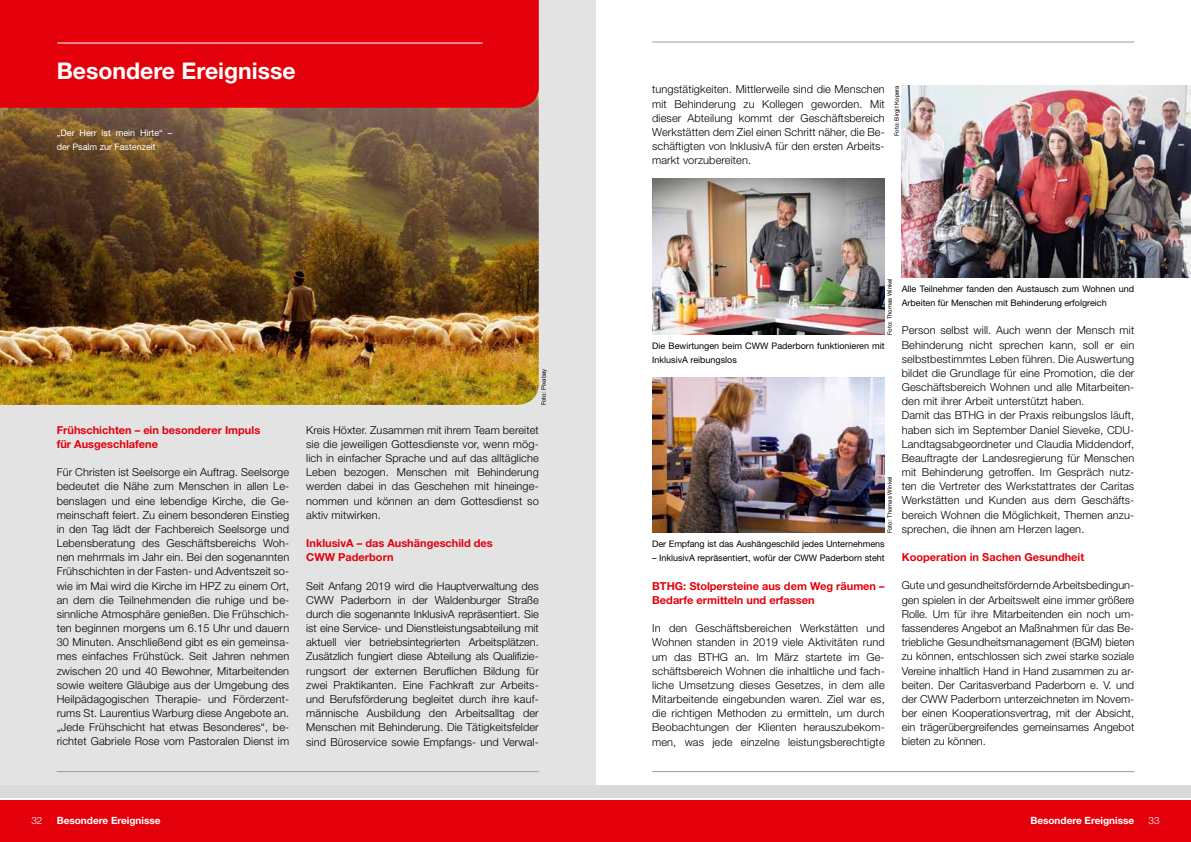
<style>
.page{position:relative;width:1191px;height:842px;background:#fff}
.page>*{position:absolute;margin:0;border:0;box-sizing:border-box;transform-origin:0 0}
.t1{font:700 23px "Helvetica Neue LT Std";color:#fff}
.t2{font:300 11px/14.2px "Helvetica Neue LT Std";letter-spacing:.01em;color:#000;text-align:justify}
.t3{font:700 11px/14.2px "Helvetica Neue LT Std";color:#e3000b}
.t4{font:700 10px "Helvetica Neue LT Std";color:#fff}
.t5{font:300 10px "Helvetica Neue LT Std";color:#fff}
.t6{font:9px/14.2px "Helvetica Neue LT Std";color:#000}
.t7{font:9px/14.2px "Helvetica Neue LT Std";color:#fff}
.t8{font:6px "Helvetica Neue LT Std";color:#000}
</style>
<div class="page">
<div style="left:0;top:0;width:595px;height:792px;background:#e3e3e3"></div>
<img style="left:652px;top:179px;width:232px;height:155px">
<div style="left:0;top:799px;width:595px;height:43px;background:#e3000b"></div>
<div style="left:595px;top:799px;width:596px;height:43px;background:#e3000b"></div>
<div style="left:0;top:785px;width:595px;height:15px;background:#d9dada"></div>
<div style="left:595px;top:785px;width:596px;height:15px;background:#d9dada"></div>
<img style="left:0;top:108px;width:539px;height:297px">
<img style="left:652px;top:377px;width:232px;height:156px">
<div style="left:0;top:0;width:539px;height:108px;background:#e3000b"></div>
<hr style="left:652px;top:771px;width:482px;height:1px;background:#9c9c9d">
<hr style="left:652px;top:42px;width:482px;height:1px;background:#9c9c9d">
<hr style="left:57px;top:771px;width:482px;height:1px;background:#9c9c9d">
<hr style="left:0;top:798px;width:1191px;height:2px;background:#fff">
<img style="left:901px;top:85px;width:290px;height:193px">
<hr style="left:57px;top:43px;width:425px;height:1px;background:#fff">
<h1 class="t1" style="left:57px;top:57px;width:240px">Besondere Ereignisse</h1>
<p class="t7" style="left:57px;top:126px;width:117px">„Der Herr ist mein Hirte“ – der Psalm zur Fastenzeit</p>
<p class="t3" style="left:57px;top:422px;width:205px">Frühschichten – ein besonderer Impuls für Ausgeschlafene</p>
<p class="t2" style="left:57px;top:465px;width:234px">Für Christen ist Seelsorge ein Auftrag. Seelsorge bedeutet die Nähe zum Menschen in allen Le&shy;benslagen und eine lebendige Kirche, die Ge&shy;meinschaft feiert. Zu einem besonderen Einstieg in den Tag lädt der Fachbereich Seelsorge und Lebensberatung des Geschäftsbereichs Woh&shy;nen mehrmals im Jahr ein. Bei den sogenannten Frühschichten in der Fasten- und Adventszeit so&shy;wie im Mai wird die Kirche im HPZ zu einem Ort, an dem die Teilnehmenden die ruhige und be&shy;sinnliche Atmosphäre genießen. Die Frühschich&shy;ten beginnen morgens um 6.15 Uhr und dauern 30 Minuten. Anschließend gibt es ein gemeinsa&shy;mes einfaches Frühstück. Seit Jahren nehmen zwischen 20 und 40 Bewohner, Mitarbeitenden sowie weitere Gläubige aus der Umgebung des Heilpädagogischen Therapie- und Förderzent&shy;rums St. Laurentius Warburg diese Angebote an. „Jede Frühschicht hat etwas Besonderes“, be&shy;richtet Gabriele Rose vom Pastoralen Dienst im</p>
<p class="t8" style="left:540px;top:405px;width:38px;rotate:-90deg">Foto: Pixabay</p>
<p class="t2" style="left:306px;top:422px;width:234px">Kreis Höxter. Zusammen mit ihrem Team bereitet sie die jeweiligen Gottesdienste vor, wenn mög&shy;lich in einfacher Sprache und auf das alltägliche Leben bezogen. Menschen mit Behinderung werden dabei in das Geschehen mit hineinge&shy;nommen und können an dem Gottesdienst so aktiv mitwirken.</p>
<p class="t3" style="left:306px;top:536px;width:188px">InklusivA – das Aushängeschild des<br>CWW Paderborn</p>
<p class="t2" style="left:306px;top:578px;width:234px">Seit Anfang 2019 wird die Hauptverwaltung des CWW Paderborn in der Waldenburger Straße durch die sogenannte InklusivA repräsentiert. Sie ist eine Service- und Dienstleistungsabteilung mit aktuell vier betriebsintegrierten Arbeitsplätzen.<br>Zusätzlich fungiert diese Abteilung als Qualifizie&shy;rungsort der externen Beruflichen Bildung für zwei Praktikanten. Eine Fachkraft zur Arbeits&shy;und Berufsförderung begleitet durch ihre kauf&shy;männische Ausbildung den Arbeitsalltag der Menschen mit Behinderung. Die Tätigkeitsfelder sind Büroservice sowie Empfangs- und Verwal-</p>
<p class="t2" style="left:652px;top:82px;width:234px">tungstätigkeiten. Mittlerweile sind die Menschen mit Behinderung zu Kollegen geworden. Mit dieser Abteilung kommt der Geschäftsbereich Werkstätten dem Ziel einen Schritt näher, die Be&shy;schäftigten von InklusivA für den ersten Arbeits&shy;markt vorzubereiten.</p>
<p class="t8" style="left:893px;top:136px;width:52px;rotate:-90deg">Foto: Birgit Kopera</p>
<p class="t8" style="left:886px;top:335px;width:58px;rotate:-90deg">Foto: Thomas Winkel</p>
<p class="t6" style="left:652px;top:338px;width:234px">Die Bewirtungen beim CWW Paderborn funktionieren mit<br>InklusivA reibungslos</p>
<p class="t8" style="left:886px;top:533px;width:58px;rotate:-90deg">Foto: Thomas Winkel</p>
<p class="t6" style="left:652px;top:537px;width:234px">Der Empfang ist das Aushängeschild jedes Unternehmens</p>
<p class="t6" style="left:652px;top:551px;width:234px">– InklusivA repräsentiert, wofür der CWW Paderborn steht</p>
<p class="t3" style="left:652px;top:578px;width:234px">BTHG: Stolpersteine aus dem Weg räumen –<br>Bedarfe ermitteln und erfassen</p>
<p class="t2" style="left:652px;top:621px;width:234px">In den Geschäftsbereichen Werkstätten und Wohnen standen in 2019 viele Aktivitäten rund um das BTHG an. Im März startete im Ge&shy;schäftsbereich Wohnen die inhaltliche und fach&shy;liche Umsetzung dieses Gesetzes, in dem alle Mitarbeitende eingebunden waren. Ziel war es, die richtigen Methoden zu ermitteln, um durch Beobachtungen der Klienten herauszubekom&shy;men, was jede einzelne leistungsberechtigte</p>
<p class="t6" style="left:901px;top:282px;width:234px">Alle Teilnehmer fanden den Austausch zum Wohnen und<br>Arbeiten für Menschen mit Behinderung erfolgreich</p>
<p class="t2" style="left:901px;top:323px;width:234px;text-align:left">Person selbst will. Auch wenn der Mensch mit Behinderung nicht sprechen kann, soll er ein selbstbestimmtes Leben führen. Die Auswertung bildet die Grundlage für eine Promotion, die der Geschäftsbereich Wohnen und alle Mitarbeiten&shy;den mit ihrer Arbeit unterstützt haben.<br>Damit das BTHG in der Praxis reibungslos läuft, haben sich im September Daniel Sieveke, CDU-Landtagsabgeordneter und Claudia Middendorf, Beauftragte der Landesregierung für Menschen mit Behinderung getroffen. Im Gespräch nutz&shy;ten die Vertreter des Werkstattrates der Caritas Werkstätten und Kunden aus dem Geschäfts&shy;bereich Wohnen die Möglichkeit, Themen anzu&shy;sprechen, die ihnen am Herzen lagen.</p>
<p class="t3" style="left:901px;top:550px;width:184px">Kooperation in Sachen Gesundheit</p>
<p class="t2" style="left:901px;top:578px;width:234px">Gute und gesundheitsfördernde Arbeitsbedingun&shy;gen spielen in der Arbeitswelt eine immer größere Rolle. Um für ihre Mitarbeitenden ein noch um&shy;fassenderes Angebot an Maßnahmen für das Be&shy;triebliche Gesundheitsmanagement (BGM) bieten zu können, entschlossen sich zwei starke soziale Vereine inhaltlich Hand in Hand zusammen zu ar&shy;beiten. Der Caritasverband Paderborn e. V. und der CWW Paderborn unterzeichneten im Novem&shy;ber einen Kooperationsvertrag, mit der Absicht, ein trägerübergreifendes gemeinsames Angebot bieten zu können.</p>
<p class="t5" style="left:31px;top:815px;width:13px">32</p>
<p class="t4" style="left:1030px;top:815px;width:105px">Besondere Ereignisse</p>
<p class="t5" style="left:1148px;top:815px;width:13px">33</p>
<p class="t4" style="left:57px;top:815px;width:105px">Besondere Ereignisse</p>
</div>
